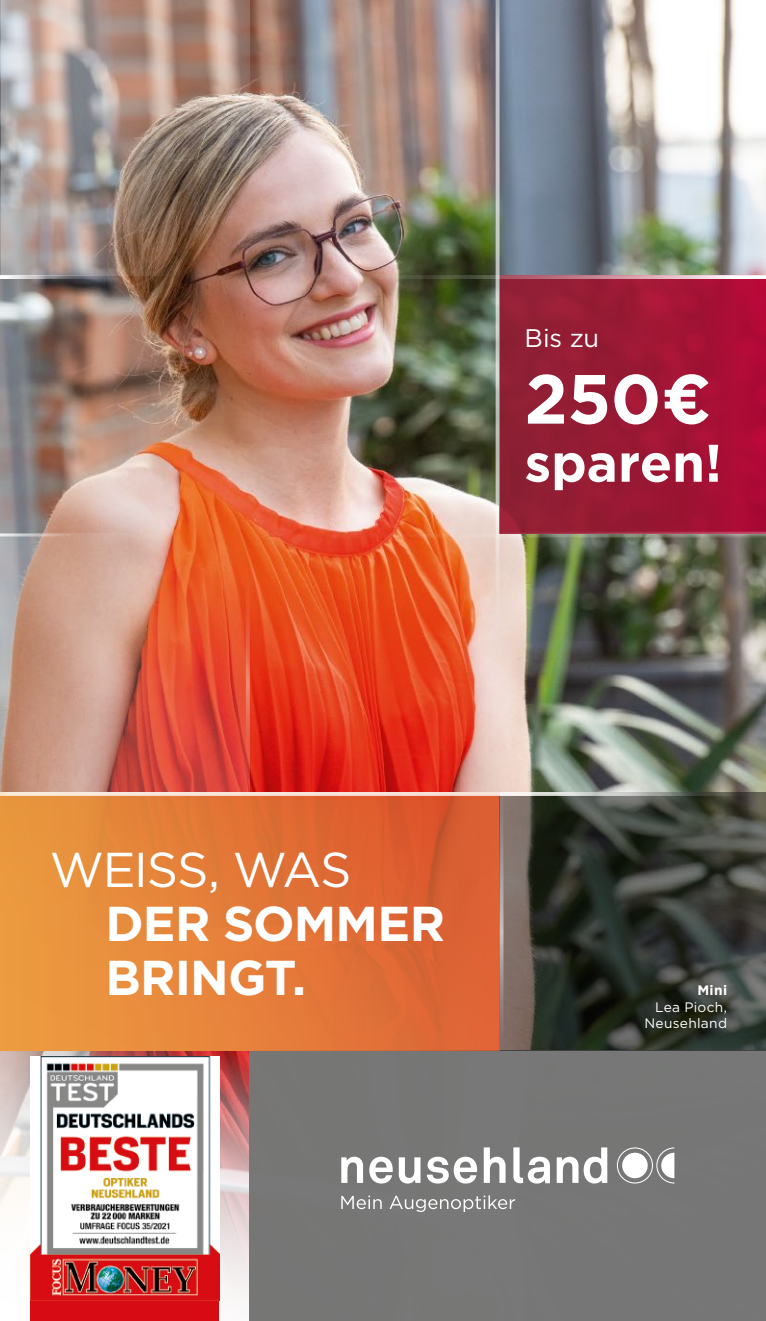
<style>
.page{position:relative;width:766px;height:1321px;background:#fff}
.page>*{position:absolute;margin:0;border:0;box-sizing:border-box;transform-origin:0 0}
.t1{font:700 69.4px "Gotham";color:#fff}
.t2{font:700 52.8px "Gotham";color:#fff}
.t3{font:700 49px/53.8px "Gotham";letter-spacing:-.02em;color:#fff}
.t4{font:49px "Gotham";letter-spacing:-.025em;color:#fff}
.t5{font:25.4px "Gotham";color:#fff}
.t6{font:13.6px/16.4px "Gotham";letter-spacing:.02em;color:#fff;text-align:right}
.t7{font:700 13.6px "Gotham";color:#fff}
</style>
<div class="page">
<img style="left:1px;top:0;width:764px;height:792px">
<div style="left:499px;top:275px;width:266px;height:259px;background:linear-gradient(to right,#8b2334,#ae0b35)"></div>
<svg style="left:1px;top:1050px;width:249px;height:271px"></svg>
<div style="left:250px;top:1050px;width:515px;height:271px;background:#787978"></div>
<svg style="left:0;top:534px;width:250px;height:258px;background:#d17b65"></svg>
<svg style="left:749px;top:796px;width:16px;height:254px;background:#51534e"></svg>
<img style="left:1px;top:0;width:249px;height:275px">
<hr style="left:0;top:275px;width:1px;height:259px;background:#000">
<svg style="left:503px;top:796px;width:246px;height:254px;background:#393c34"></svg>
<hr style="left:0;top:1050px;width:1px;height:271px;background:#787978">
<div style="left:0;top:792px;width:499px;height:258px;background:linear-gradient(to right,#ec9b40,#da5831)"></div>
<div style="left:31px;top:1293px;width:188px;height:28px;background:#d70b13"></div>
<img style="left:31px;top:1056px;width:188px;height:245px">
<svg style="left:341px;top:1147px;width:266px;height:37px"></svg>
<svg style="left:616px;top:1147px;width:58px;height:37px"></svg>
<svg style="left:341px;top:1196px;width:40px;height:13px"></svg>
<svg style="left:389px;top:1195px;width:126px;height:17px"></svg>
<svg style="left:246px;top:545px;width:4px;height:247px"></svg>
<hr style="left:228px;top:534px;width:537px;height:3px;background:#fff">
<svg style="left:1px;top:792px;width:764px;height:4px;background:#daccc2"></svg>
<svg style="left:290px;top:275px;width:475px;height:4px;background:#b6908f"></svg>
<hr style="left:380px;top:532px;width:385px;height:3px;background:#fff">
<svg style="left:495px;top:0;width:4px;height:669px;background:#c0c0bb"></svg>
<svg style="left:499px;top:745px;width:4px;height:306px"></svg>
<svg style="left:0;top:275px;width:118px;height:4px"></svg>
<hr style="left:0;top:792px;width:1px;height:258px;background:#000">
<hr style="left:0;top:534px;width:72px;height:2px;background:#fff">
<h3 class="t5" style="left:524px;top:322px;width:76px">Bis zu</h3>
<h1 class="t1" style="left:524px;top:353px;width:188px">250€</h1>
<h2 class="t2" style="left:524px;top:428px;width:199px">sparen!</h2>
<h3 class="t4" style="left:50px;top:838px;width:303px">WEISS, WAS</h3>
<h3 class="t3" style="left:105px;top:896px;width:341px">DER SOMMER<br>BRINGT.</h3>
<p class="t7" style="left:697px;top:982px;width:31px">Mini</p>
<p class="t6" style="left:644px;top:999px;width:84px">Lea Pioch,<br>Neusehland</p>
</div>
